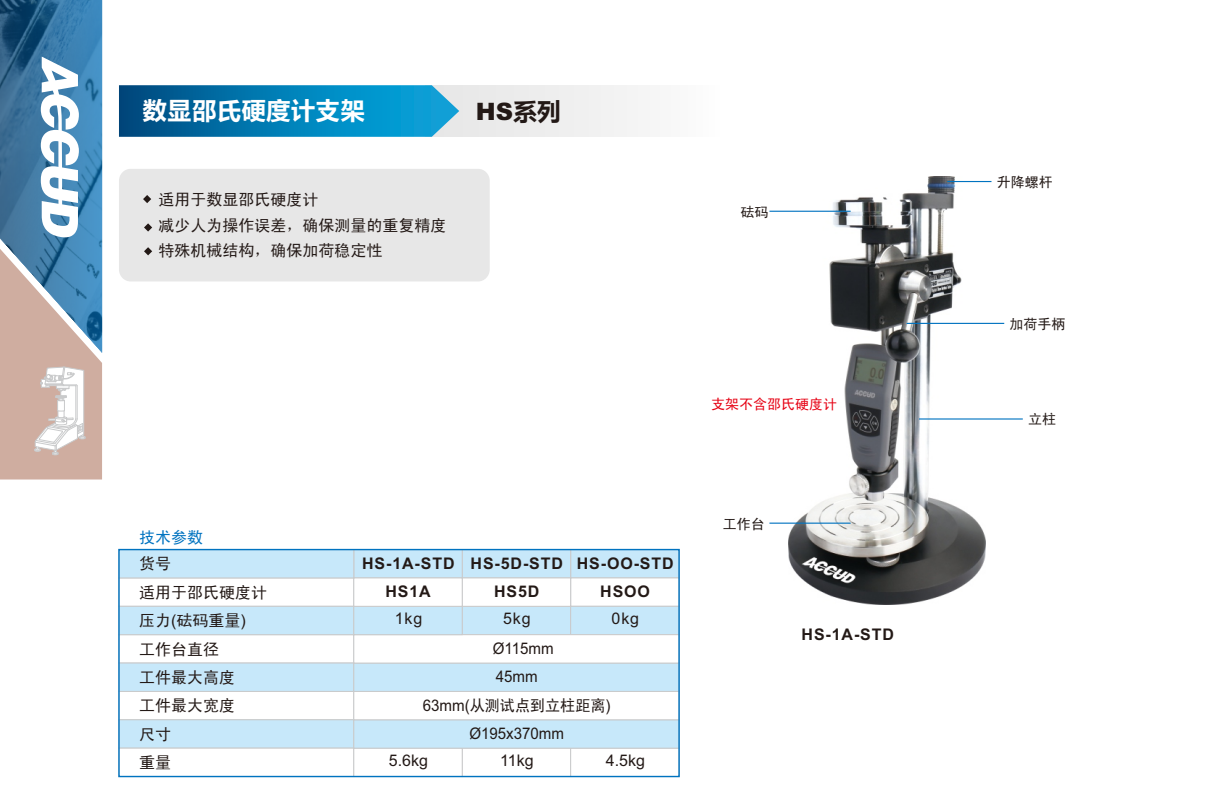
<style>
.page{position:relative;width:1225px;height:800px;background:#fff}
.page>*{position:absolute;margin:0;border:0;box-sizing:border-box;transform-origin:0 0}
.t1{font:700 24px "Microsoft Ya Hei";letter-spacing:.03em;color:#fff}
.t2{font:900 24px "Arial";color:#231916}
.t3{font:16px/28.4px "Sim Hei";color:#231916}
.t4{font:700 16px "Arial";letter-spacing:.055em;color:#231916}
.t5{font:16px "Arial";color:#231916}
.t6{font:16px/28.6px "Arial";color:#231916;scale:.94 1}
.t7{font:16px "Sim Hei";color:#231916;scale:.94 1}
.t8{font:16px "Sim Hei";color:#0073c0}
.t9{font:14px "Sim Hei";color:#231916}
.t10{font:14px "Sim Hei";color:#e60013}
.s1{font-family:"Microsoft Ya Hei";font-weight:700}
.s2{font-family:"Arial"}
</style>
<div class="page">
<svg style="left:0;top:0;width:102px;height:479px;background:#889db0"></svg>
<div style="left:425px;top:85px;width:295px;height:52px;background:#f0f0f0"></div>
<svg style="left:119px;top:85px;width:340px;height:52px;background:#0b80b4"></svg>
<img style="left:788px;top:176px;width:197px;height:428px">
<div style="left:119px;top:169px;width:371px;height:112px;background:#e7e7e7;border-radius:12px"></div>
<svg style="left:143px;top:195px;width:8px;height:8px"></svg>
<svg style="left:144px;top:223px;width:8px;height:8px"></svg>
<svg style="left:144px;top:247px;width:8px;height:8px"></svg>
<hr style="left:769px;top:522px;width:81px;height:1px;background:#0073c0">
<hr style="left:769px;top:211px;width:81px;height:1px;background:#0073c0">
<hr style="left:947px;top:181px;width:44px;height:1px;background:#0073c0">
<svg style="left:120px;top:550px;width:558px;height:225px"></svg>
<hr style="left:906px;top:323px;width:98px;height:1px;background:#0073c0">
<hr style="left:919px;top:418px;width:103px;height:1px;background:#0073c0">
<div style="left:118px;top:548px;width:562px;height:229px;border:1px solid #0073c0"></div>
<h1 class="t1" style="left:143px;top:99px;width:223px">数显邵氏硬度计支架</h1>
<h1 class="t2" style="left:476px;top:103px;width:87px">HS<span class="s1">系列</span></h1>
<p class="t3" style="left:159px;top:186px;width:289px;line-height:25.6px">适用于数显邵氏硬度计<br>减少人为操作误差，确保测量的重复精度特殊机械结构，确保加荷稳定性</p>
<p class="t9" style="left:740px;top:204px;width:29px">砝码</p>
<p class="t10" style="left:711px;top:397px;width:127px">支架不含邵氏硬度计</p>
<p class="t8" style="left:139px;top:528px;width:65px">技术参数</p>
<p class="t3" style="left:139px;top:549px;width:33px">货号</p>
<p class="t4" style="left:362px;top:557px;width:313px">HS-1A-STD HS-5D-STD HS-OO-STD</p>
<p class="t3" style="left:139px;top:577px;width:129px">适用于邵氏硬度计</p>
<p class="t4" style="left:385px;top:585px;width:47px">HS1A</p>
<p class="t4" style="left:494px;top:585px;width:47px">HS5D</p>
<p class="t4" style="left:600px;top:585px;width:51px">HSOO</p>
<p class="t3" style="left:139px;top:605px;width:108px">压力<span class="s2">(</span>砝码重量<span class="s2">)</span></p>
<p class="t5" style="left:395px;top:612px;width:29px">1kg</p>
<p class="t5" style="left:503px;top:612px;width:29px">5kg</p>
<p class="t5" style="left:611px;top:612px;width:29px">0kg</p>
<p class="t3" style="left:139px;top:634px;width:97px">工作台直径工件最大高度工件最大宽度尺寸<br>重量</p>
<p class="t6" style="left:493px;top:635px;width:66px">Ø115mm<br>45mm</p>
<p class="t7" style="left:423px;top:697px;width:201px"><span class="s2">63mm(</span>从测试点到立柱距离<span class="s2">)</span></p>
<p class="t6" style="left:469px;top:720px;width:102px">Ø195x370mm</p>
<p class="t5" style="left:389px;top:754px;width:41px">5.6kg</p>
<p class="t5" style="left:500px;top:754px;width:35px">11kg</p>
<p class="t5" style="left:606px;top:754px;width:41px">4.5kg</p>
<p class="t9" style="left:723px;top:516px;width:43px">工作台</p>
<p class="t4" style="left:801px;top:628px;width:94px">HS-1A-STD</p>
<p class="t9" style="left:996px;top:175px;width:57px">升降螺杆</p>
<p class="t9" style="left:1009px;top:317px;width:58px">加荷手柄</p>
<p class="t9" style="left:1028px;top:412px;width:29px">立柱</p>
</div>
